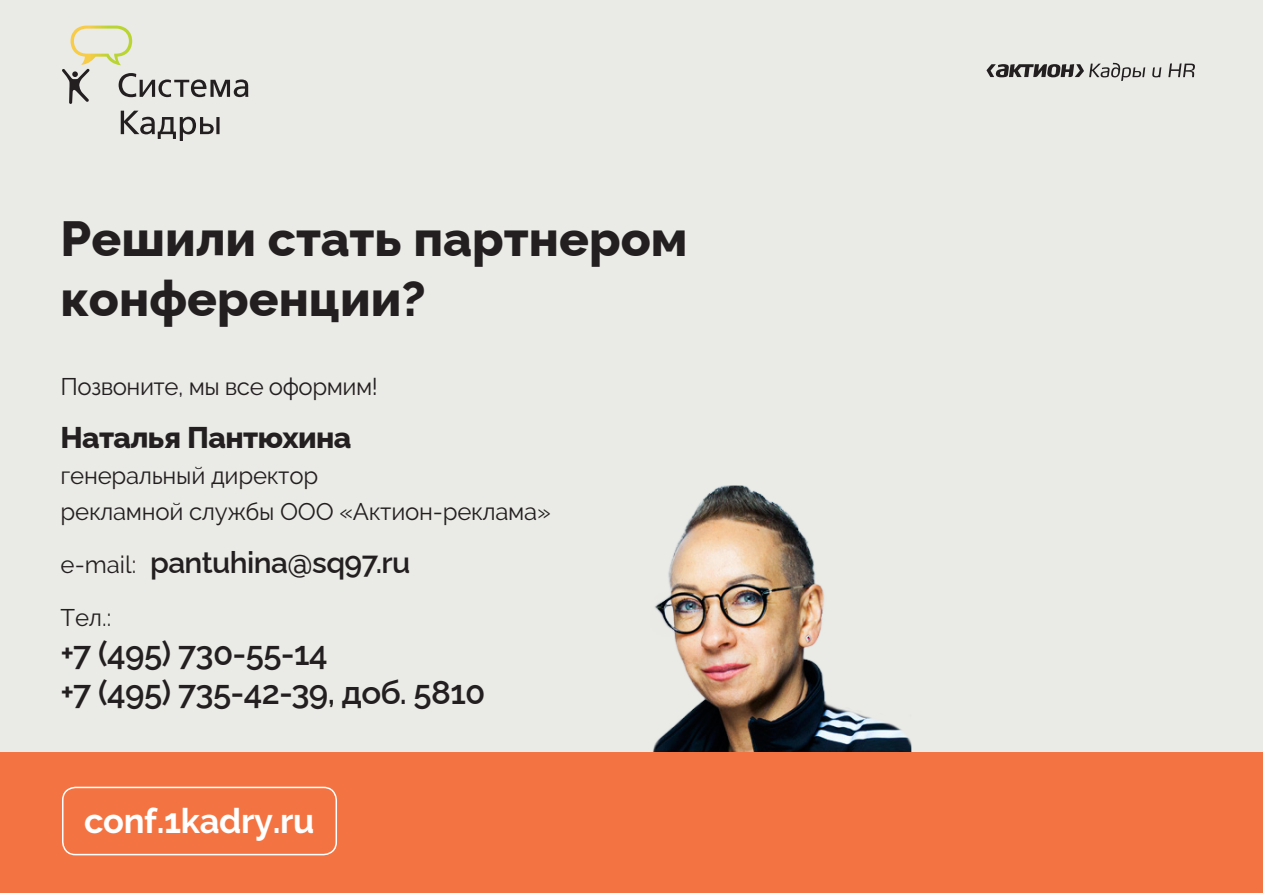
<style>
.page{position:relative;width:1263px;height:893px;background:#eaeae6}
.page>*{position:absolute;margin:0;border:0;box-sizing:border-box;transform-origin:0 0}
.t1{font:800 49.5px/60px "Raleway";color:#231f20}
.t2{font:700 34.5px "Raleway";letter-spacing:-.01em;color:#fff}
.t3{font:600 33px "Raleway";letter-spacing:-.02em;color:#231f20}
.t4{font:600 30px "Raleway";letter-spacing:-.02em;color:#231f20}
.t5{font:800 30px "Raleway";letter-spacing:-.02em;color:#231f20}
.t6{font:24px "Raleway";letter-spacing:-.01em;color:#231f20}
.s1{font-weight:400;font-size:24px}
</style>
<div class="page">
<svg style="left:62px;top:26px;width:186px;height:115px"></svg>
<svg style="left:986px;top:63px;width:209px;height:18px"></svg>
<img style="left:653px;top:485px;width:259px;height:267px">
<div style="left:0;top:752px;width:1263px;height:141px;background:#f37442"></div>
<div style="left:62px;top:787px;width:275px;height:68px;border:2px solid #fff;border-radius:13px"></div>
<p class="t1" style="left:61px;top:203px;width:628px">Решили стать партнером конференции?</p>
<p class="t6" style="left:61px;top:372px;width:319px">Позвоните, мы все оформим!</p>
<p class="t5" style="left:61px;top:413px;width:292px">Наталья Пантюхина</p>
<p class="t6" style="left:61px;top:461px;width:259px">генеральный директор</p>
<p class="t6" style="left:61px;top:497px;width:492px">рекламной службы ООО «Актион-реклама»</p>
<p class="t4" style="left:61px;top:538px;width:351px"><span class="s1">e-mail:</span> pantuhina@sq97.ru</p>
<p class="t6" style="left:61px;top:603px;width:52px">Тел.:</p>
<p class="t3" style="left:61px;top:627px;width:269px">+7 (495) 730-55-14</p>
<p class="t3" style="left:61px;top:666px;width:426px">+7 (495) 735-42-39, доб. 5810</p>
<p class="t2" style="left:84px;top:801px;width:232px">conf.1kadry.ru</p>
</div>
